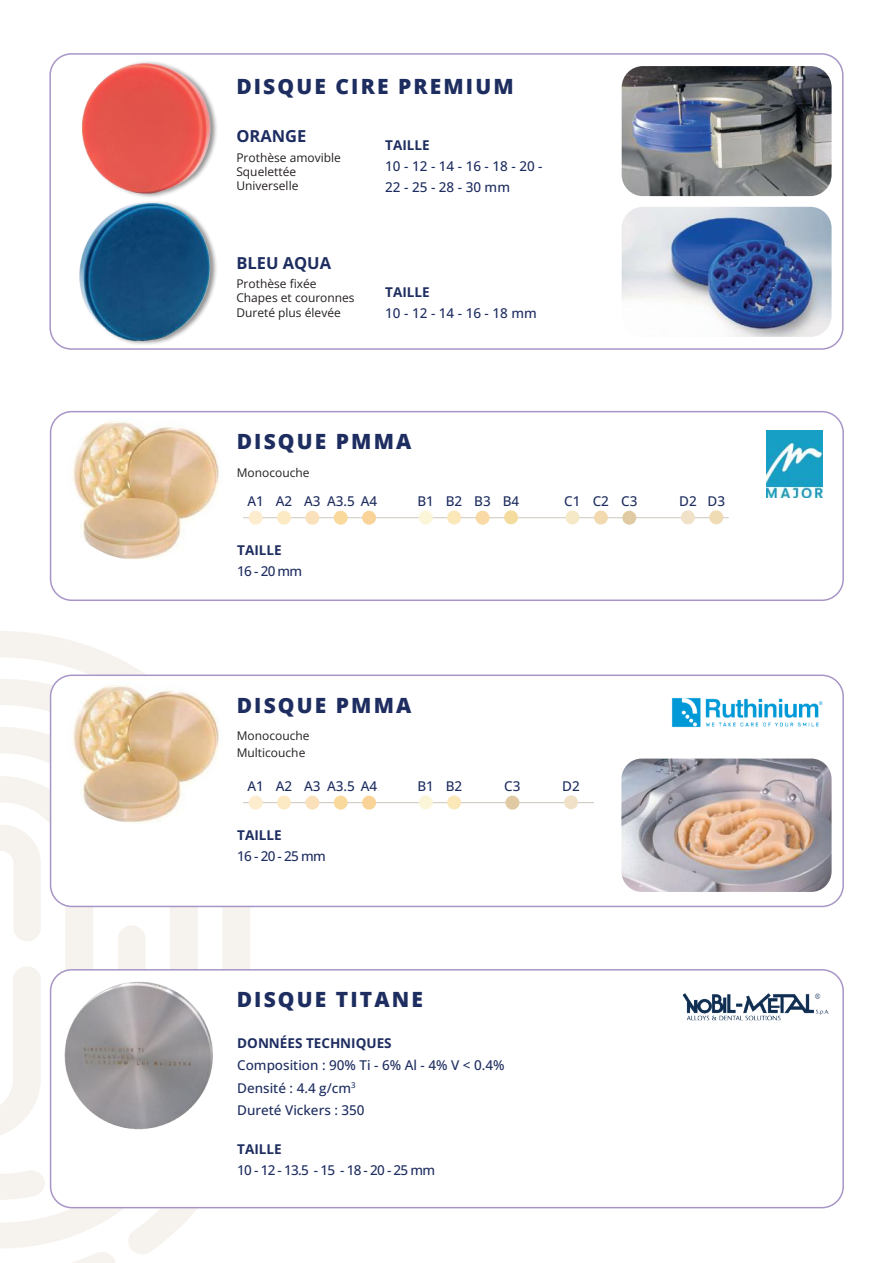
<style>
.page{position:relative;width:893px;height:1263px;background:#fff}
.page>*{position:absolute;margin:0;border:0;box-sizing:border-box;transform-origin:0 0}
.t1{font:800 21px "Open Sans";letter-spacing:.1em;color:#1e2d60}
.t2{font:700 16.5px "Open Sans";color:#1e2d60}
.t3{font:500 13.5px/22.5px "Open Sans";color:#1e2d60}
.t4{font:700 13.5px "Open Sans";color:#1e2d60}
.t5{font:500 13.5px "Open Sans";letter-spacing:-.05em;color:#1e2d60}
.t6{font:12px/14.4px "Open Sans";color:#241f1f}
</style>
<div class="page">
<svg style="left:0;top:631px;width:145px;height:47px;fill:#f9f7f3"></svg>
<svg style="left:0;top:679px;width:58px;height:48px;fill:#f6f3ee"></svg>
<svg style="left:179px;top:907px;width:71px;height:321px;fill:#f6f3ee"></svg>
<svg style="left:0;top:727px;width:179px;height:536px"></svg>
<div style="left:50px;top:411px;width:794px;height:190px;border:2px solid #a895c7;border-radius:21px"></div>
<hr style="left:243px;top:517px;width:486px;height:1px;background:#ccc6bb">
<div style="left:49px;top:53px;width:794px;height:297px;border:2px solid #a895c7;border-radius:21px"></div>
<img style="left:58px;top:414px;width:161px;height:146px">
<img style="left:68px;top:53px;width:152px;height:297px">
<div style="left:82px;top:60px;width:137px;height:139px;background:#241f1f;opacity:.5"></div>
<img style="left:622px;top:66px;width:210px;height:130px">
<img style="left:622px;top:207px;width:210px;height:130px">
<img style="left:766px;top:430px;width:56px;height:67px">
<div style="left:249px;top:511px;width:14px;height:14px;background:#fdecce;border-radius:50%"></div>
<div style="left:277px;top:511px;width:14px;height:14px;background:#fbeac4;border-radius:50%"></div>
<div style="left:305px;top:511px;width:14px;height:14px;background:#fae1bb;border-radius:50%"></div>
<div style="left:334px;top:511px;width:14px;height:14px;background:#fad99d;border-radius:50%"></div>
<div style="left:362px;top:511px;width:14px;height:14px;background:#f9d397;border-radius:50%"></div>
<div style="left:419px;top:510px;width:14px;height:14px;background:#fbf6d8;border-radius:50%"></div>
<div style="left:447px;top:510px;width:14px;height:14px;background:#fbe8b8;border-radius:50%"></div>
<div style="left:476px;top:511px;width:14px;height:14px;background:#f9d9a5;border-radius:50%"></div>
<div style="left:504px;top:510px;width:14px;height:14px;background:#f4db9e;border-radius:50%"></div>
<div style="left:565px;top:510px;width:14px;height:14px;background:#f5e9c7;border-radius:50%"></div>
<div style="left:594px;top:510px;width:14px;height:14px;background:#f2d9b0;border-radius:50%"></div>
<div style="left:622px;top:511px;width:14px;height:14px;background:#dfcaa3;border-radius:50%"></div>
<div style="left:681px;top:510px;width:14px;height:14px;background:#f0e1c8;border-radius:50%"></div>
<div style="left:709px;top:510px;width:14px;height:14px;background:#efdbb4;border-radius:50%"></div>
<div style="left:51px;top:675px;width:792px;height:231px;background:#fff;border-radius:21px"></div>
<div style="left:50px;top:674px;width:794px;height:233px;border:2px solid #a895c7;border-radius:21px"></div>
<hr style="left:243px;top:802px;width:351px;height:1px;background:#ccc6bb">
<img style="left:58px;top:678px;width:161px;height:145px">
<div style="left:249px;top:796px;width:14px;height:14px;background:#fdecce;border-radius:50%"></div>
<div style="left:277px;top:796px;width:14px;height:14px;background:#fbeac4;border-radius:50%"></div>
<div style="left:305px;top:796px;width:14px;height:14px;background:#fae1bb;border-radius:50%"></div>
<div style="left:334px;top:796px;width:14px;height:14px;background:#fad99d;border-radius:50%"></div>
<div style="left:362px;top:796px;width:14px;height:14px;background:#f9d397;border-radius:50%"></div>
<div style="left:419px;top:795px;width:14px;height:14px;background:#fbf6d8;border-radius:50%"></div>
<div style="left:447px;top:795px;width:14px;height:14px;background:#fbe8b8;border-radius:50%"></div>
<div style="left:505px;top:796px;width:14px;height:14px;background:#dfcaa3;border-radius:50%"></div>
<div style="left:564px;top:795px;width:14px;height:14px;background:#f0e1c8;border-radius:50%"></div>
<img style="left:671px;top:697px;width:151px;height:30px">
<img style="left:621px;top:758px;width:211px;height:134px">
<div style="left:51px;top:970px;width:792px;height:237px;background:#fff;border-radius:21px"></div>
<div style="left:50px;top:969px;width:794px;height:239px;border:2px solid #a895c7;border-radius:21px"></div>
<img style="left:55px;top:976px;width:158px;height:154px">
<img style="left:682px;top:993px;width:147px;height:28px">
<h1 class="t1" style="left:236px;top:71px;width:279px">DISQUE CIRE PREMIUM</h1>
<p class="t2" style="left:236px;top:124px;width:72px">ORANGE</p>
<p class="t6" style="left:236px;top:150px;width:106px">Prothèse amovible<br>Squelettée<br>Universelle</p>
<p class="t2" style="left:236px;top:251px;width:96px">BLEU AQUA</p>
<p class="t6" style="left:236px;top:276px;width:120px">Prothèse fixée<br>Chapes et couronnes<br>Dureté plus élevée</p>
<p class="t4" style="left:385px;top:136px;width:46px">TAILLE</p>
<p class="t3" style="left:385px;top:156px;width:159px;line-height:21px">10 - 12 - 14 - 16 - 18 - 20 -<br>22 - 25 - 28 - 30 mm</p>
<p class="t4" style="left:385px;top:283px;width:46px">TAILLE</p>
<p class="t3" style="left:385px;top:302px;width:153px">10 - 12 - 14 - 16 - 18 mm</p>
<h1 class="t1" style="left:237px;top:425px;width:176px">DISQUE PMMA</h1>
<p class="t6" style="left:237px;top:465px;width:74px">Monocouche</p>
<p class="t3" style="left:247px;top:490px;width:131px">A1 A2 A3 A3.5 A4</p>
<p class="t3" style="left:417px;top:490px;width:103px">B1 B2 B3 B4</p>
<p class="t3" style="left:564px;top:490px;width:75px">C1 C2 C3</p>
<p class="t3" style="left:679px;top:489px;width:47px">D2 D3</p>
<p class="t4" style="left:237px;top:540px;width:46px">TAILLE</p>
<p class="t3" style="left:237px;top:559px;width:67px">16 - 20 mm</p>
<h1 class="t1" style="left:237px;top:689px;width:176px">DISQUE PMMA</h1>
<p class="t6" style="left:237px;top:727px;width:74px;line-height:16.5px">Monocouche<br>Multicouche</p>
<p class="t3" style="left:247px;top:775px;width:131px">A1 A2 A3 A3.5 A4</p>
<p class="t3" style="left:417px;top:775px;width:46px">B1 B2</p>
<p class="t3" style="left:504px;top:775px;width:18px">C3</p>
<p class="t3" style="left:562px;top:774px;width:19px">D2</p>
<p class="t4" style="left:237px;top:825px;width:46px">TAILLE</p>
<p class="t3" style="left:237px;top:844px;width:90px">16 - 20 - 25 mm</p>
<h1 class="t1" style="left:237px;top:983px;width:188px">DISQUE TITANE</h1>
<p class="t4" style="left:237px;top:1033px;width:156px">DONNÉES TECHNIQUES</p>
<p class="t3" style="left:237px;top:1054px;width:269px">Composition : 90% Ti - 6% Al - 4% V &lt; 0.4%<br>Densité : 4.4 g/cm<sup>3<br></sup>Dureté Vickers : 350</p>
<p class="t4" style="left:237px;top:1140px;width:46px">TAILLE</p>
<p class="t5" style="left:237px;top:1161px;width:199px">10 - 12 - 13.5 - 15 - 18 - 20 - 25 mm</p>
</div>
